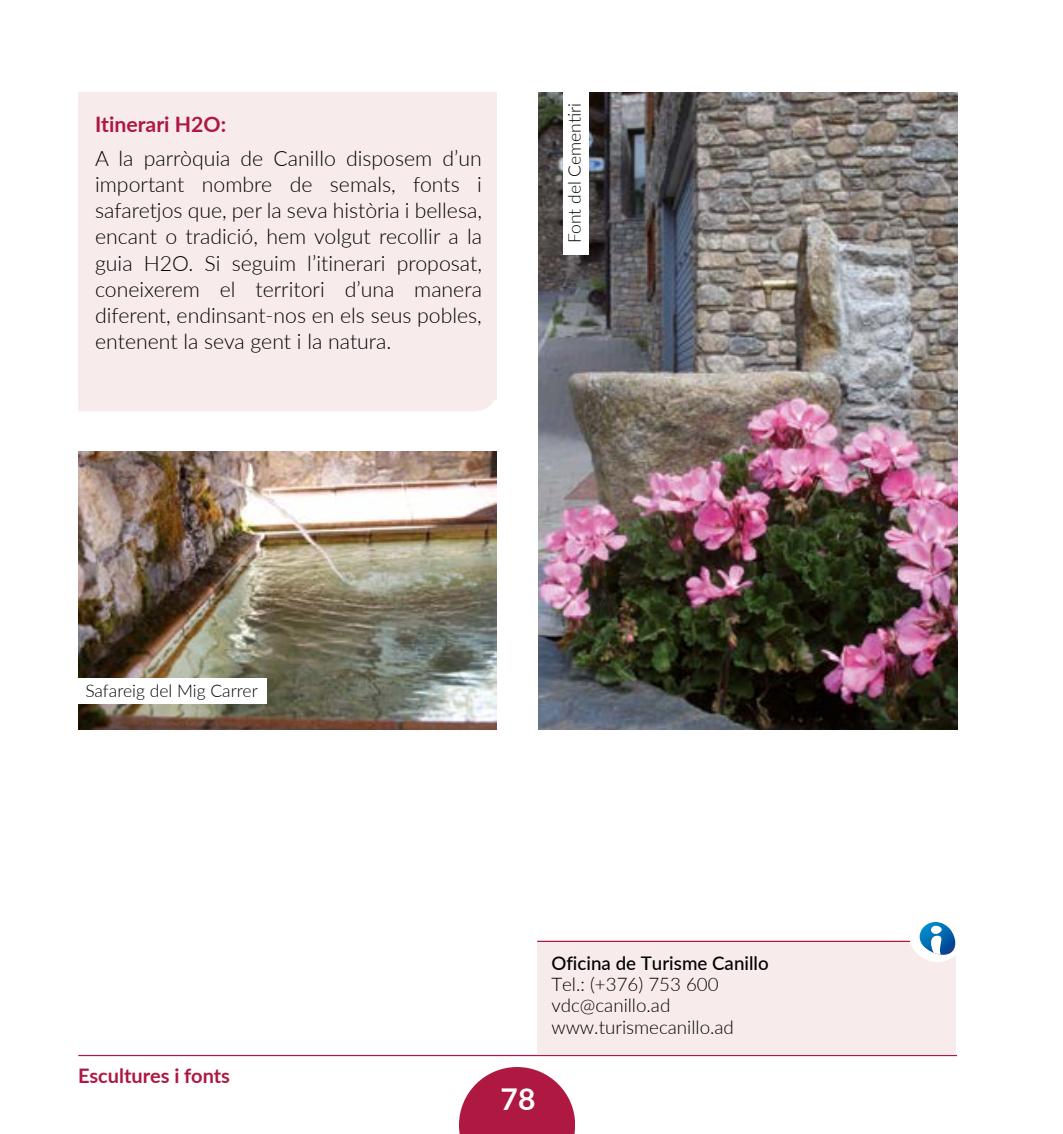
<style>
.page{position:relative;width:1063px;height:1134px;background:#fff}
.page>*{position:absolute;margin:0;border:0;box-sizing:border-box;transform-origin:0 0}
.t1{font:700 30px "Lato";color:#fff}
.t2{font:300 21.25px/26.2px "Lato";color:#000;text-align:justify}
.t3{font:700 21.25px "Lato";color:#ae1841}
.t4{font:700 20px "Lato";color:#ae1841}
.t5{font:300 18.75px/21.2px "Lato";color:#000}
.t6{font:500 18.75px "Lato";color:#000}
.t7{font:300 17.5px "Lato";color:#000}
</style>
<div class="page">
<svg style="left:459px;top:1067px;width:116px;height:67px"></svg>
<div style="left:78px;top:92px;width:418px;height:308px;background:#f7ebeb"></div>
<div style="left:78px;top:400px;width:416px;height:11px;background:#f7ebeb"></div>
<img style="left:539px;top:92px;width:418px;height:637px">
<img style="left:78px;top:451px;width:418px;height:278px">
<hr style="left:78px;top:1055px;width:879px;height:1px;background:#ae1841">
<div style="left:537px;top:942px;width:418px;height:112px;background:#f7ebeb"></div>
<svg style="left:909px;top:922px;width:46px;height:40px"></svg>
<hr style="left:537px;top:941px;width:373px;height:1px;background:#ae1841">
<div style="left:563px;top:92px;width:26px;height:162px;background:#fff"></div>
<div style="left:78px;top:678px;width:188px;height:25px;background:#fff"></div>
<p class="t3" style="left:95px;top:109px;width:133px">Itinerari H2O:</p>
<p class="t2" style="left:95px;top:144px;width:388px">A la parròquia de Canillo disposem d’un important nombre de semals, fonts i safaretjos que, per la seva història i bellesa, encant o tradició, hem volgut recollir a la guia H2O. Si seguim l’itinerari proposat, coneixerem el territori d’una manera diferent, endinsant-nos en els seus pobles, entenent la seva gent i la natura.</p>
<p class="t7" style="left:562px;top:243px;width:142px;rotate:-90deg">Font del Cementiri</p>
<p class="t7" style="left:85px;top:679px;width:174px">Safareig del Mig Carrer</p>
<p class="t4" style="left:78px;top:1061px;width:153px">Escultures i fonts</p>
<p class="t6" style="left:551px;top:949px;width:219px">Oficina de Turisme Canillo</p>
<p class="t5" style="left:551px;top:973px;width:184px">Tel.: (+376) 753 600 vdc@canillo.ad www.turismecanillo.ad</p>
<h1 class="t1" style="left:501px;top:1077px;width:36px">78</h1>
</div>
